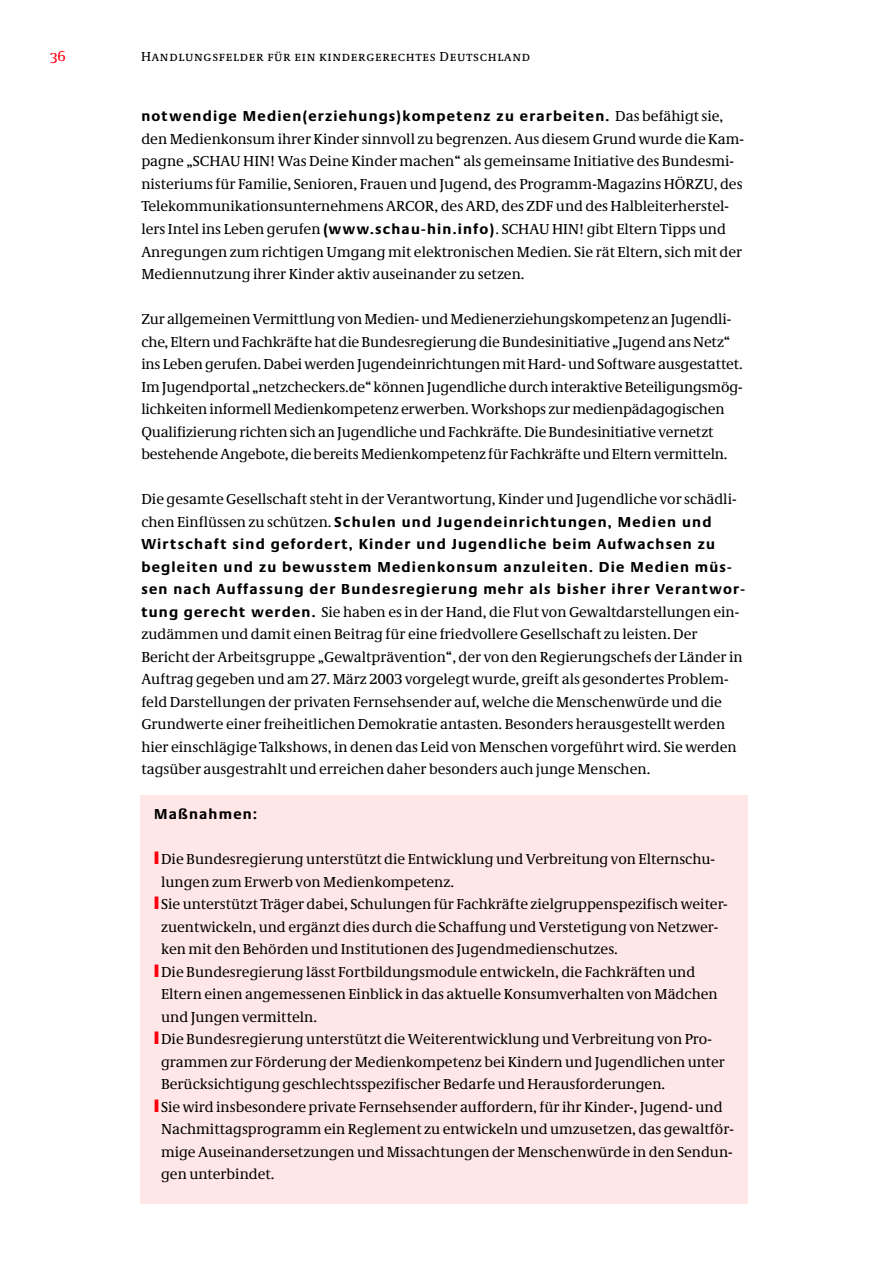
<style>
.page{position:relative;width:893px;height:1263px;background:#fff}
.page>*{position:absolute;margin:0;border:0;box-sizing:border-box;transform-origin:0 0}
.t1{font:15px/22.5px "Neue Demos";color:#000}
.t2{font:700 15px/22.5px "Neue Praxis";letter-spacing:.08em;color:#000}
.t3{font:15px "Neue Demos CESC Os F";color:#ff000f}
.t4{font:13.5px "Neue Demos SC Os F";letter-spacing:.05em;color:#000}
.s1{font-family:"Neue Demos";font-weight:400}
.s2{font-family:"Neue Praxis";font-weight:700}
.s3{color:#ff000f}
</style>
<div class="page">
<div style="left:140px;top:795px;width:608px;height:408px;background:#ffe6e7"></div>
<p class="t3" style="left:51px;top:47px;width:17px">36</p>
<p class="t4" style="left:141px;top:48px;width:390px">Handlungsfelder für ein kindergerechtes Deutschland</p>
<p class="t2" style="left:141px;top:106px;width:583px">notwendige Medien(erziehungs)kompetenz zu erarbeiten. <span class="s1">Das befähigt sie,</span></p>
<p class="t1" style="left:141px;top:129px;width:604px">den Medienkonsum ihrer Kinder sinnvoll zu begrenzen. Aus diesem Grund wurde die Kam&shy;pagne „SCHAU HIN! Was Deine Kinder machen“ als gemeinsame Initiative des Bundesmi&shy;nisteriums für Familie, Senioren, Frauen und Jugend, des Programm-Magazins HÖRZU, des Telekommunikationsunternehmens ARCOR, des ARD, des ZDF und des Halbleiterherstel&shy;lers Intel ins Leben gerufen <span class="s2">(www.schau-hin.info)</span>. SCHAU HIN! gibt Eltern Tipps und Anregungen zum richtigen Umgang mit elektronischen Medien. Sie rät Eltern, sich mit der Mediennutzung ihrer Kinder aktiv auseinander zu setzen.</p>
<p class="t1" style="left:141px;top:309px;width:603px">Zur allgemeinen Vermittlung von Medien- und Medienerziehungskompetenz an Jugendli&shy;che, Eltern und Fachkräfte hat die Bundesregierung die Bundesinitiative „Jugend ans Netz“ ins Leben gerufen. Dabei werden Jugendeinrichtungen mit Hard- und Software ausgestattet.<br>Im Jugendportal „netzcheckers.de“ können Jugendliche durch interaktive Beteiligungsmög&shy;lichkeiten informell Medienkompetenz erwerben. Workshops zur medienpädagogischen Qualifizierung richten sich an Jugendliche und Fachkräfte. Die Bundesinitiative vernetzt bestehende Angebote, die bereits Medienkompetenz für Fachkräfte und Eltern vermitteln.</p>
<p class="t1" style="left:141px;top:489px;width:597px">Die gesamte Gesellschaft steht in der Verantwortung, Kinder und Jugendliche vor schädli-</p>
<p class="t2" style="left:141px;top:511px;width:605px"><span class="s1">chen Einflüssen zu schützen.</span> Schulen und Jugendeinrichtungen, Medien und Wirtschaft sind gefordert, Kinder und Jugendliche beim Aufwachsen zu begleiten und zu bewusstem Medienkonsum anzuleiten. Die Medien müs&shy;sen nach Auffassung der Bundesregierung mehr als bisher ihrer Verantwor-</p>
<p class="t1" style="left:141px;top:602px;width:603px"><span class="s2">tung gerecht werden.</span> Sie haben es in der Hand, die Flut von Gewaltdarstellungen ein&shy;zudämmen und damit einen Beitrag für eine friedvollere Gesellschaft zu leisten. Der Bericht der Arbeitsgruppe „Gewaltprävention“, der von den Regierungschefs der Länder in Auftrag gegeben und am 27. März 2003 vorgelegt wurde, greift als gesondertes Problem&shy;feld Darstellungen der privaten Fernsehsender auf, welche die Menschenwürde und die Grundwerte einer freiheitlichen Demokratie antasten. Besonders herausgestellt werden hier einschlägige Talkshows, in denen das Leid von Menschen vorgeführt wird. Sie werden tagsüber ausgestrahlt und erreichen daher besonders auch junge Menschen.</p>
<p class="t2" style="left:154px;top:804px;width:105px">Maßnahmen:</p>
<p class="t1" style="left:154px;top:849px;width:562px"><span class="s3">❙</span>Die Bundesregierung unterstützt die Entwicklung und Verbreitung von Elternschu-</p>
<p class="t1" style="left:161px;top:872px;width:295px">lungen zum Erwerb von Medienkompetenz.</p>
<p class="t1" style="left:154px;top:894px;width:575px"><span class="s3">❙</span> Sie unterstützt Träger dabei, Schulungen für Fachkräfte zielgruppenspezifisch weiter-</p>
<p class="t1" style="left:161px;top:917px;width:559px">zuentwickeln, und ergänzt dies durch die Schaffung und Verstetigung von Netzwer-</p>
<p class="t1" style="left:161px;top:939px;width:458px">ken mit den Behörden und Institutionen des Jugendmedienschutzes.</p>
<p class="t1" style="left:154px;top:962px;width:543px"><span class="s3">❙</span>Die Bundesregierung lässt Fortbildungsmodule entwickeln, die Fachkräften und</p>
<p class="t1" style="left:161px;top:984px;width:558px">Eltern einen angemessenen Einblick in das aktuelle Konsumverhalten von Mädchen</p>
<p class="t1" style="left:161px;top:1007px;width:158px">und Jungen vermitteln.</p>
<p class="t1" style="left:154px;top:1029px;width:559px"><span class="s3">❙</span>Die Bundesregierung unterstützt die Weiterentwicklung und Verbreitung von Pro-</p>
<p class="t1" style="left:161px;top:1052px;width:565px">grammen zur Förderung der Medienkompetenz bei Kindern und Jugendlichen unter</p>
<p class="t1" style="left:161px;top:1074px;width:506px">Berücksichtigung geschlechtsspezifischer Bedarfe und Herausforderungen.</p>
<p class="t1" style="left:154px;top:1097px;width:570px"><span class="s3">❙</span> Sie wird insbesondere private Fernsehsender auffordern, für ihr Kinder-, Jugend- und</p>
<p class="t1" style="left:161px;top:1119px;width:574px">Nachmittagsprogramm ein Reglement zu entwickeln und umzusetzen, das gewaltför-</p>
<p class="t1" style="left:161px;top:1142px;width:573px">mige Auseinandersetzungen und Missachtungen der Menschenwürde in den Sendun-</p>
<p class="t1" style="left:161px;top:1164px;width:115px">gen unterbindet.</p>
</div>
